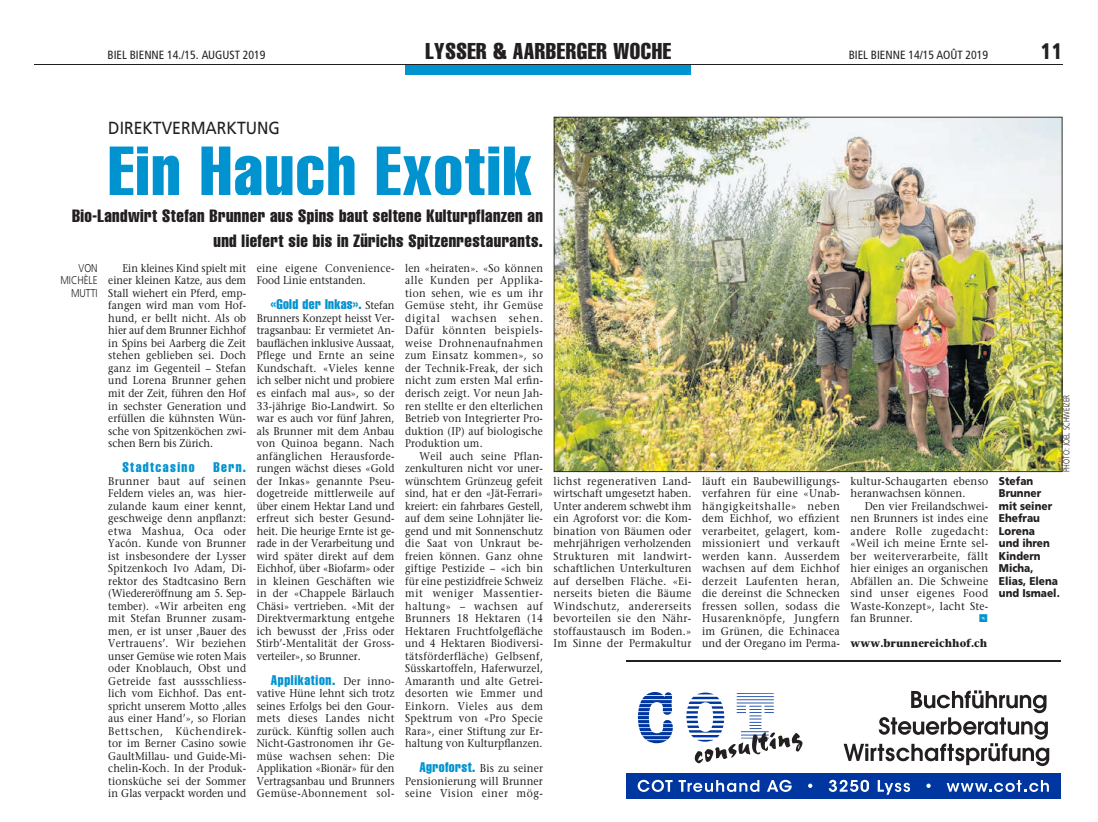
<style>
.page{position:relative;width:1098px;height:822px;background:#fff}
.page>*{position:absolute;margin:0;border:0;box-sizing:border-box;transform-origin:0 0}
.t1{font:extra-condensed 68.75px "Helvetica";letter-spacing:.025em;color:#0093d0}
.t2{font:extra-condensed 22.5px "Helvetica";letter-spacing:.025em;color:#231f20}
.t3{font:900 condensed 22.5px "Frutiger";color:#231f20;scale:.9 1}
.t4{font:extra-condensed 17.5px/25px "Helvetica";letter-spacing:.025em;color:#231f20;text-align:right}
.t5{font:17.5px "Frutiger";color:#231f20;scale:.9 1}
.t6{font:extra-condensed 13.75px "Helvetica";letter-spacing:.045em;color:#0093d0}
.t7{font:extra-condensed 13.75px "Helvetica";letter-spacing:.025em;color:#0093d0}
.t8{font:extra-condensed 13.75px "Helvetica";letter-spacing:.1em;color:#0093d0}
.t9{font:condensed 11.88px "Frutiger";color:#231f20}
.t10{font:11.25px/12.5px "Stone Serif";letter-spacing:.02em;color:#231f20;text-align:justify;scale:.9 1}
.t11{font:11.25px/12.5px "Stone Serif";letter-spacing:.02em;color:#231f20;text-align:justify;scale:.92 1}
.t12{font:900 11.25px/12.5px "Frutiger";color:#231f20;scale:.9 1}
.t13{font:700 11.25px "Stone Serif";color:#231f20;scale:.9 1}
.t14{font:300 11.25px/12.5px "Frutiger";color:#231f20;text-align:right;scale:.85 1}
.t15{font:11.25px "Zapf Dingbats";color:#0093d0}
.t16{font:300 8.75px "Frutiger";color:#231f20;scale:.8 1}
.s1{font-family:"Stone Serif";font-stretch:normal;font-size:11.25px;color:#231f20}
.s2{font-family:"Helvetica";font-stretch:extra-condensed;font-size:13.75px;color:#0093d0}
</style>
<div class="page">
<div style="left:405px;top:64px;width:286px;height:10px;background:#0093d0"></div>
<hr style="left:34px;top:64px;width:1028px;height:1px;background:#231f20">
<img style="left:553px;top:117px;width:509px;height:355px">
<div style="left:626px;top:772px;width:434px;height:26px;background:#0036a0"></div>
<svg style="left:843px;top:690px;width:205px;height:75px"></svg>
<svg style="left:637px;top:692px;width:35px;height:50px"></svg>
<svg style="left:686px;top:692px;width:116px;height:71px"></svg>
<svg style="left:637px;top:779px;width:35px;height:12px"></svg>
<svg style="left:678px;top:780px;width:81px;height:11px"></svg>
<svg style="left:767px;top:779px;width:24px;height:12px"></svg>
<svg style="left:808px;top:783px;width:4px;height:4px"></svg>
<svg style="left:828px;top:779px;width:40px;height:12px"></svg>
<svg style="left:877px;top:780px;width:32px;height:14px"></svg>
<svg style="left:926px;top:783px;width:4px;height:4px"></svg>
<svg style="left:946px;top:780px;width:102px;height:11px"></svg>
<hr style="left:626px;top:660px;width:433px;height:1px;background:#231f20">
<p class="t9" style="left:107px;top:48px;width:159px">BIEL BIENNE 14./15. AUGUST 2019</p>
<h2 class="t2" style="left:425px;top:37px;width:247px">LYSSER &amp; AARBERGER WOCHE</h2>
<p class="t9" style="left:848px;top:48px;width:141px">BIEL BIENNE 14/15 AOÛT 2019</p>
<h2 class="t3" style="left:1040px;top:38px;width:25px">11</h2>
<h3 class="t5" style="left:108px;top:118px;width:192px">DIREKTVERMARKTUNG</h3>
<h1 class="t1" style="left:108px;top:127px;width:425px">Ein Hauch Exotik</h1>
<h3 class="t4" style="left:72px;top:203px;width:472px">Bio-Landwirt Stefan Brunner aus Spins baut seltene Kulturpflanzen an und liefert sie bis in Zürichs Spitzenrestaurants.</h3>
<p class="t14" style="left:60px;top:261px;width:45px">VON<br>MICHÈLE<br>MUTTI</p>
<p class="t10" style="left:108px;top:261px;width:155px;text-indent:14px">Ein kleines Kind spielt mit einer kleinen Katze, aus dem Stall wiehert ein Pferd, emp&shy;fangen wird man vom Hof&shy;hund, er bellt nicht. Als ob hier auf dem Brunner Eichhof in Spins bei Aarberg die Zeit stehen geblieben sei. Doch ganz im Gegenteil – Stefan und Lorena Brunner gehen mit der Zeit, führen den Hof in sechster Generation und erfüllen die kühnsten Wün&shy;sche von Spitzenköchen zwi&shy;schen Bern bis Zürich.</p>
<p class="t8" style="left:122px;top:458px;width:74px">Stadtcasino</p>
<p class="t6" style="left:213px;top:458px;width:34px">Bern.</p>
<p class="t10" style="left:108px;top:474px;width:155px">Brunner baut auf seinen Feldern vieles an, was hier&shy;zulande kaum einer kennt, geschweige denn anpflanzt: etwa Mashua, Oca oder Yacón. Kunde von Brunner ist insbesondere der Lysser Spitzenkoch Ivo Adam, Di&shy;rektor des Stadtcasino Bern (Wiedereröffnung am 5. Sep&shy;tember). «Wir arbeiten eng mit Stefan Brunner zusam&shy;men, er ist unser ‚Bauer des Vertrauens’. Wir beziehen unser Gemüse wie roten Mais oder Knoblauch, Obst und Getreide fast aussschliess&shy;lich vom Eichhof. Das ent&shy;spricht unserem Motto ‚alles aus einer Hand’», so Florian Bettschen, Küchendirek&shy;tor im Berner Casino sowie GaultMillau- und Guide-Mi&shy;chelin-Koch. In der Produk&shy;tionsküche sei der Sommer in Glas verpackt worden und</p>
<p class="t10" style="left:257px;top:261px;width:154px">eine eigene Convenience-<br>Food Linie entstanden.</p>
<p class="t7" style="left:271px;top:295px;width:125px">«Gold der Inkas». <span class="s1">Stefan</span></p>
<p class="t10" style="left:257px;top:311px;width:155px">Brunners Konzept heisst Ver&shy;tragsanbau: Er vermietet An&shy;bauflächen inklusive Aussaat, Pflege und Ernte an seine Kundschaft. «Vieles kenne ich selber nicht und probiere es einfach mal aus», so der 33-jährige Bio-Landwirt. So war es auch vor fünf Jahren, als Brunner mit dem Anbau von Quinoa begann. Nach anfänglichen Herausforde&shy;rungen wächst dieses «Gold der Inkas» genannte Pseu&shy;dogetreide mittlerweile auf über einem Hektar Land und erfreut sich bester Gesund&shy;heit. Die heurige Ernte ist ge&shy;rade in der Verarbeitung und wird später direkt auf dem Eichhof, über «Biofarm» oder in kleinen Geschäften wie in der «Chappele Bärlauch Chäsi» vertrieben. «Mit der Direktvermarktung entgehe ich bewusst der ‚Friss oder Stirb’-Mentalität der Gross&shy;verteiler», so Brunner.</p>
<p class="t6" style="left:271px;top:670px;width:125px">Applikation. <span class="s1">Der inno-</span></p>
<p class="t10" style="left:257px;top:686px;width:155px">vative Hüne lehnt sich trotz seines Erfolgs bei den Gour&shy;mets dieses Landes nicht zurück. Künftig sollen auch Nicht-Gastronomen ihr Ge&shy;müse wachsen sehen: Die Applikation «Bionär» für den Vertragsanbau und Brunners Gemüse-Abonnement sol-</p>
<p class="t10" style="left:405px;top:261px;width:155px">len «heiraten». «So können alle Kunden per Applika&shy;tion sehen, wie es um ihr Gemüse steht, ihr Gemüse digital wachsen sehen.<br>Dafür könnten beispiels&shy;weise Drohnenaufnahmen zum Einsatz kommen», so der Technik-Freak, der sich nicht zum ersten Mal erfin&shy;derisch zeigt. Vor neun Jah&shy;ren stellte er den elterlichen Betrieb von Integrierter Pro&shy;duktion (IP) auf biologische Produktion um.</p>
<p class="t10" style="left:405px;top:449px;width:155px;text-indent:14px">Weil auch seine Pflan&shy;zenkulturen nicht vor uner&shy;wünschtem Grünzeug gefeit sind, hat er den «Jät-Ferrari» kreiert: ein fahrbares Gestell, auf dem seine Lohnjäter lie&shy;gend und mit Sonnenschutz die Saat von Unkraut be&shy;freien können. Ganz ohne giftige Pestizide – «ich bin für eine pestizidfreie Schweiz mit weniger Massentier&shy;haltung» – wachsen auf Brunners 18 Hektaren (14<br>Hektaren Fruchtfolgefläche und 4 Hektaren Biodiversi&shy;tätsförderfläche) Gelbsenf, Süsskartoffeln, Haferwurzel, Amaranth und alte Getrei&shy;desorten wie Emmer und Einkorn. Vieles aus dem Spektrum von «Pro Specie Rara», einer Stiftung zur Er&shy;haltung von Kulturpflanzen.</p>
<p class="t11" style="left:405px;top:761px;width:151px;text-indent:14px"><span class="s2">Agroforst.</span> Bis zu seiner Pensionierung will Brunner seine Vision einer mög-</p>
<p class="t11" style="left:553px;top:474px;width:151px">lichst regenerativen Land&shy;wirtschaft umgesetzt haben.<br>Unter anderem schwebt ihm ein Agroforst vor: die Kom&shy;bination von Bäumen oder mehrjährigen verholzenden Strukturen mit landwirt&shy;schaftlichen Unterkulturen auf derselben Fläche. «Ei&shy;nerseits bieten die Bäume Windschutz, andererseits bevorteilen sie den Nähr&shy;stoffaustausch im Boden.» Im Sinne der Permakultur</p>
<p class="t11" style="left:701px;top:474px;width:151px">läuft ein Baubewilligungs&shy;verfahren für eine «Unab&shy;hängigkeitshalle» neben dem Eichhof, wo effizient verarbeitet, gelagert, kom&shy;missioniert und verkauft werden kann. Ausserdem wachsen auf dem Eichhof derzeit Laufenten heran, die dereinst die Schnecken fressen sollen, sodass die Husarenknöpfe, Jungfern im Grünen, die Echinacea und der Oregano im Perma-</p>
<p class="t11" style="left:850px;top:474px;width:151px">kultur-Schaugarten ebenso heranwachsen können.</p>
<p class="t11" style="left:850px;top:499px;width:151px;text-indent:14px">Den vier Freilandschwei&shy;nen Brunners ist indes eine andere Rolle zugedacht: «Weil ich meine Ernte sel&shy;ber weiterverarbeite, fällt hier einiges an organischen Abfällen an. Die Schweine sind unser eigenes Food Waste-Konzept», lacht Ste&shy;fan Brunner.</p>
<p class="t15" style="left:978px;top:612px;width:10px">■</p>
<p class="t13" style="left:850px;top:635px;width:153px">www.brunnereichhof.ch</p>
<p class="t16" style="left:1061px;top:472px;width:98px;rotate:-90deg">PHOTO: JOEL SCHWEIZER</p>
<p class="t12" style="left:998px;top:474px;width:69px">Stefan<br>Brunner mit seiner<br>Ehefrau<br>Lorena<br>und ihren<br>Kindern<br>Micha,<br>Elias, Elena und Ismael.</p>
</div>
